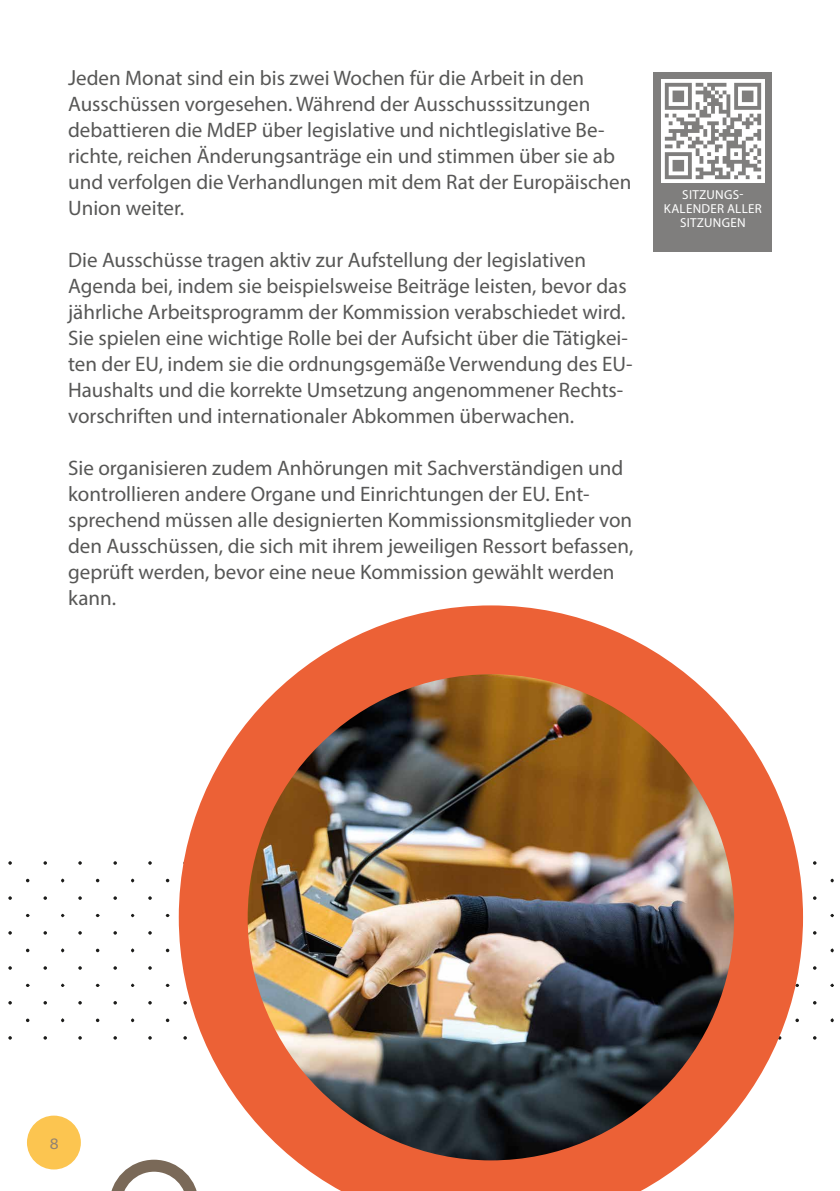
<style>
.page{position:relative;width:840px;height:1191px;background:#fff}
.page>*{position:absolute;margin:0;border:0;box-sizing:border-box;transform-origin:0 0}
.Paragraph{font:21px/26px "Myriad Pro";color:#575756}
.t1{font:semi-expanded 16px "Myriad Pro";color:#918272}
.bijschrift_qrcode{font:13px/14px "Myriad Pro";letter-spacing:.02em;color:#fff;text-align:center}
.s1{font-size:22px}
</style>
<div class="page">
<div style="left:27px;top:1115px;width:54px;height:54px;background:#fcc550;border-radius:50%"></div>
<svg style="left:111px;top:1159px;width:68px;height:32px"></svg>
<svg style="left:8px;top:896px;width:4px;height:4px"></svg>
<svg style="left:43px;top:896px;width:4px;height:4px"></svg>
<svg style="left:8px;top:931px;width:4px;height:3px"></svg>
<svg style="left:26px;top:1018px;width:3px;height:4px"></svg>
<svg style="left:8px;top:1001px;width:4px;height:3px"></svg>
<svg style="left:8px;top:1036px;width:4px;height:3px"></svg>
<svg style="left:78px;top:896px;width:4px;height:4px"></svg>
<svg style="left:113px;top:896px;width:4px;height:4px"></svg>
<svg style="left:78px;top:931px;width:4px;height:3px"></svg>
<svg style="left:96px;top:1018px;width:3px;height:4px"></svg>
<svg style="left:78px;top:1001px;width:4px;height:3px"></svg>
<svg style="left:78px;top:1036px;width:4px;height:3px"></svg>
<svg style="left:113px;top:1001px;width:4px;height:3px"></svg>
<svg style="left:148px;top:861px;width:4px;height:3px"></svg>
<svg style="left:148px;top:896px;width:4px;height:4px"></svg>
<svg style="left:148px;top:931px;width:4px;height:3px"></svg>
<svg style="left:148px;top:966px;width:4px;height:3px"></svg>
<svg style="left:166px;top:1018px;width:3px;height:4px"></svg>
<svg style="left:148px;top:1001px;width:4px;height:3px"></svg>
<svg style="left:148px;top:1036px;width:4px;height:3px"></svg>
<svg style="left:813px;top:896px;width:3px;height:4px"></svg>
<div style="left:653px;top:72px;width:118px;height:179px;background:#7f7e7d"></div>
<svg style="left:179px;top:605px;width:623px;height:586px;fill:#ec6136"></svg>
<img style="left:247px;top:674px;width:486px;height:486px;border-radius:243px">
<img style="left:661px;top:79px;width:103px;height:104px">
<p class="Paragraph" style="left:68px;top:65px;width:564px"><span class="s1">J</span>eden Monat sind ein bis zwei Wochen für die Arbeit in den Ausschüssen vorgesehen. Während der Ausschusssitzungen debattieren die MdEP über legislative und nichtlegislative Be&shy;richte, reichen Änderungsanträge ein und stimmen über sie ab und verfolgen die Verhandlungen mit dem Rat der Europäischen Union weiter.</p>
<p class="Paragraph" style="left:68px;top:247px;width:565px">Die Ausschüsse tragen aktiv zur Aufstellung der legislativen Agenda bei, indem sie beispielsweise Beiträge leisten, bevor das jährliche Arbeitsprogramm der Kommission verabschiedet wird.<br>Sie spielen eine wichtige Rolle bei der Aufsicht über die Tätigkei&shy;ten der EU, indem sie die ordnungsgemäße Verwendung des EU-Haushalts und die korrekte Umsetzung angenommener Rechts&shy;vorschriften und internationaler Abkommen überwachen.</p>
<p class="Paragraph" style="left:68px;top:455px;width:566px">Sie organisieren zudem Anhörungen mit Sachverständigen und kontrollieren andere Organe und Einrichtungen der EU. Ent&shy;sprechend müssen alle designierten Kommissionsmitglieder von den Ausschüssen, die sich mit ihrem jeweiligen Ressort befassen, geprüft werden, bevor eine neue Kommission gewählt werden kann.</p>
<p class="bijschrift_qrcode" style="left:663px;top:187px;width:99px">SITZUNGS-<br>KALENDER ALLER<br>SITZUNGEN</p>
<p class="t1" style="left:50px;top:1133px;width:10px">8</p>
</div>
